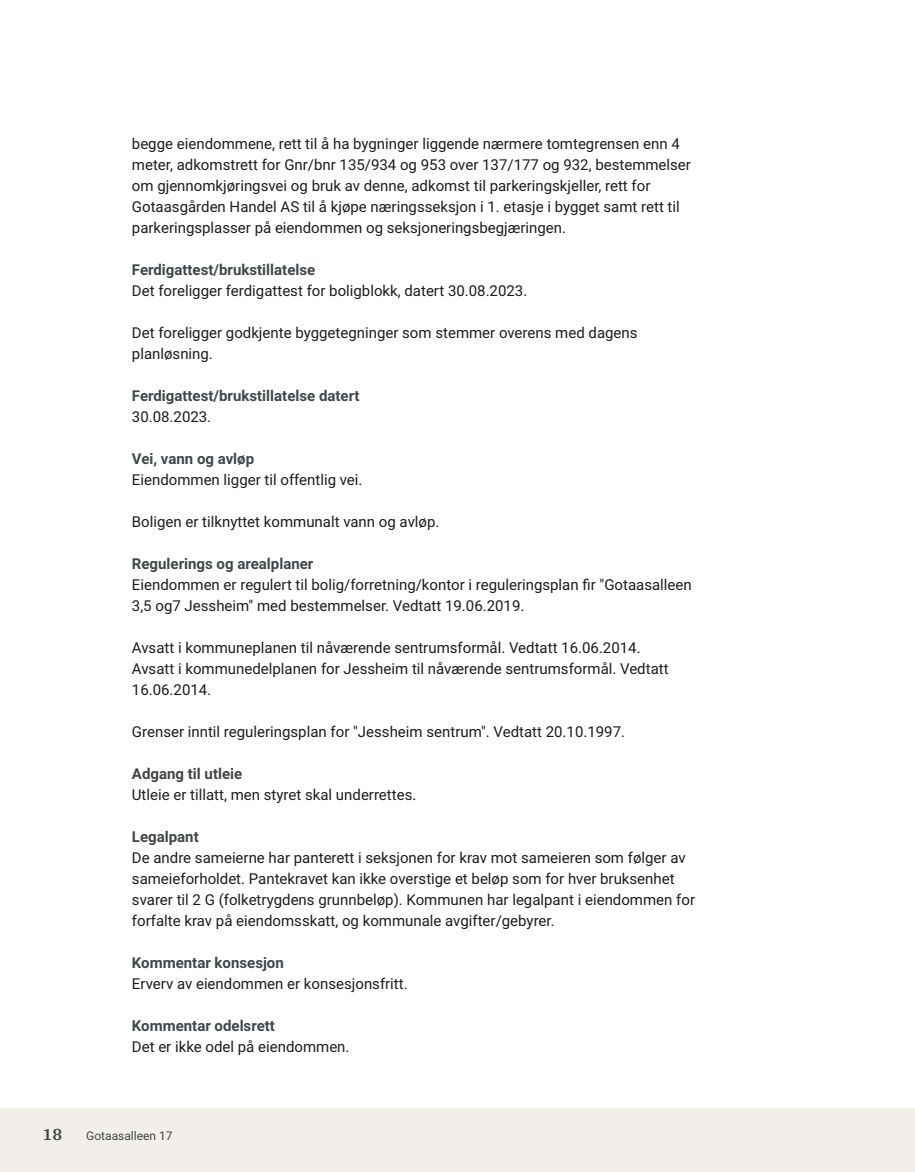
<style>
.page{position:relative;width:915px;height:1172px;background:#fff}
.page>*{position:absolute;margin:0;border:0;box-sizing:border-box;transform-origin:0 0}
.t1{font:700 18px "Arya";color:#414749}
.t2{font:15px/21px "Roboto";color:#1d1d1b}
.t3{font:700 15px "Roboto";color:#414749}
.t4{font:12px "Roboto";color:#414749}
</style>
<div class="page">
<div style="left:0;top:1108px;width:914px;height:64px;background:#f2eeea"></div>
<p class="t2" style="left:132px;top:132px;width:560px">begge eiendommene, rett til å ha bygninger liggende nærmere tomtegrensen enn 4 meter, adkomstrett for Gnr/bnr 135/934 og 953 over 137/177 og 932, bestemmelser om gjennomkjøringsvei og bruk av denne, adkomst til parkeringskjeller, rett for Gotaasgården Handel AS til å kjøpe næringsseksjon i 1. etasje i bygget samt rett til parkeringsplasser på eiendommen og seksjoneringsbegjæringen.</p>
<p class="t3" style="left:132px;top:259px;width:185px">Ferdigattest/brukstillatelse</p>
<p class="t2" style="left:132px;top:279px;width:397px">Det foreligger ferdigattest for boligblokk, datert 30.08.2023.</p>
<p class="t2" style="left:132px;top:321px;width:507px">Det foreligger godkjente byggetegninger som stemmer overens med dagens planløsning.</p>
<p class="t3" style="left:132px;top:385px;width:229px">Ferdigattest/brukstillatelse datert</p>
<p class="t2" style="left:132px;top:405px;width:81px">30.08.2023.</p>
<p class="t3" style="left:132px;top:448px;width:124px">Vei, vann og avløp</p>
<p class="t2" style="left:132px;top:468px;width:232px">Eiendommen ligger til offentlig vei.</p>
<p class="t2" style="left:132px;top:510px;width:309px">Boligen er tilknyttet kommunalt vann og avløp.</p>
<p class="t3" style="left:132px;top:553px;width:183px">Regulerings og arealplaner</p>
<p class="t2" style="left:132px;top:573px;width:561px">Eiendommen er regulert til bolig/forretning/kontor i reguleringsplan fir "Gotaasalleen<br>3,5 og7 Jessheim" med bestemmelser. Vedtatt 19.06.2019.</p>
<p class="t2" style="left:132px;top:636px;width:538px">Avsatt i kommuneplanen til nåværende sentrumsformål. Vedtatt 16.06.2014.<br>Avsatt i kommunedelplanen for Jessheim til nåværende sentrumsformål. Vedtatt<br>16.06.2014.</p>
<p class="t2" style="left:132px;top:720px;width:494px">Grenser inntil reguleringsplan for "Jessheim sentrum". Vedtatt 20.10.1997.</p>
<p class="t3" style="left:132px;top:763px;width:112px">Adgang til utleie</p>
<p class="t2" style="left:132px;top:783px;width:286px">Utleie er tillatt, men styret skal underrettes.</p>
<p class="t3" style="left:132px;top:826px;width:68px">Legalpant</p>
<p class="t2" style="left:132px;top:846px;width:564px">De andre sameierne har panterett i seksjonen for krav mot sameieren som følger av sameieforholdet. Pantekravet kan ikke overstige et beløp som for hver bruksenhet svarer til 2 G (folketrygdens grunnbeløp). Kommunen har legalpant i eiendommen for forfalte krav på eiendomsskatt, og kommunale avgifter/gebyrer.</p>
<p class="t3" style="left:132px;top:952px;width:153px">Kommentar konsesjon</p>
<p class="t2" style="left:132px;top:972px;width:277px">Erverv av eiendommen er konsesjonsfritt.</p>
<p class="t3" style="left:132px;top:1015px;width:144px">Kommentar odelsrett</p>
<p class="t2" style="left:132px;top:1035px;width:219px">Det er ikke odel på eiendommen.</p>
<p class="t1" style="left:43px;top:1123px;width:21px">18</p>
<p class="t4" style="left:86px;top:1127px;width:88px">Gotaasalleen 17</p>
</div>
